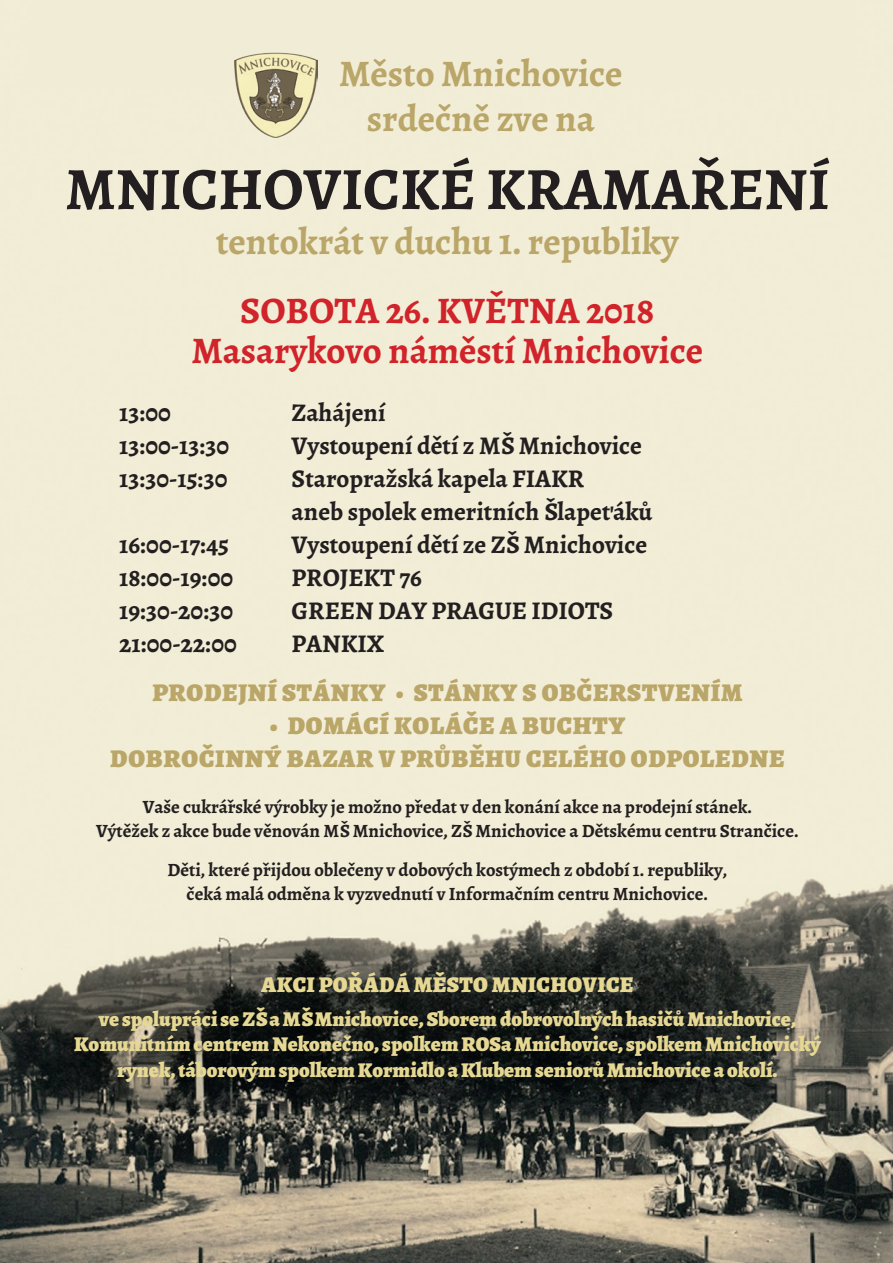
<style>
.page{position:relative;width:893px;height:1263px;background:#fff}
.page>*{position:absolute;margin:0;border:0;box-sizing:border-box;transform-origin:0 0}
.t1{font:700 60px "Alegreya";color:#231f20}
.t2{font:700 37.5px "Alegreya";color:#b9a668}
.t3{font:700 37.5px "Alegreya";color:#d1232a}
.t4{font:700 25.5px "Alegreya";color:#231f20}
.t5{font:900 25.5px "Alegreya";letter-spacing:.03em;color:#b9a668}
.t6{font:900 22.5px "Alegreya";letter-spacing:.015em;color:#e6d892}
.t7{font:900 21px/25.5px "Alegreya";color:#e6d892;text-align:center}
.t8{font:700 18.75px "Alegreya";color:#231f20}
</style>
<div class="page">
<img style="left:0;top:0;width:893px;height:1263px">
<img style="left:235px;top:53px;width:82px;height:84px">
<p class="t2" style="left:339px;top:49px;width:285px">Město Mnichovice</p>
<p class="t2" style="left:367px;top:94px;width:229px">srdečně zve na</p>
<p class="t1" style="left:65px;top:150px;width:766px">MNICHOVICKÉ KRAMAŘENÍ</p>
<p class="t2" style="left:216px;top:217px;width:464px">tentokrát v duchu 1. republiky</p>
<p class="t3" style="left:240px;top:286px;width:416px">SOBOTA 26. KVĚTNA 2018</p>
<p class="t3" style="left:191px;top:327px;width:513px">Masarykovo náměstí Mnichovice</p>
<p class="t4" style="left:119px;top:396px;width:53px">13:00</p>
<p class="t4" style="left:292px;top:396px;width:95px">Zahájení</p>
<p class="t4" style="left:119px;top:429px;width:112px">13:00-13:30</p>
<p class="t4" style="left:292px;top:429px;width:352px">Vystoupení dětí z MŠ Mnichovice</p>
<p class="t4" style="left:119px;top:462px;width:110px">13:30-15:30</p>
<p class="t4" style="left:292px;top:462px;width:294px">Staropražská kapela FIAKR</p>
<p class="t4" style="left:292px;top:495px;width:362px">aneb spolek emeritních Šlapeťáků</p>
<p class="t4" style="left:119px;top:528px;width:112px">16:00-17:45</p>
<p class="t4" style="left:292px;top:528px;width:357px">Vystoupení dětí ze ZŠ Mnichovice</p>
<p class="t4" style="left:119px;top:561px;width:116px">18:00-19:00</p>
<p class="t4" style="left:292px;top:561px;width:132px">PROJEKT 76</p>
<p class="t4" style="left:119px;top:594px;width:116px">19:30-20:30</p>
<p class="t4" style="left:292px;top:594px;width:323px">GREEN DAY PRAGUE IDIOTS</p>
<p class="t4" style="left:119px;top:627px;width:119px">21:00-22:00</p>
<p class="t4" style="left:292px;top:627px;width:94px">PANKIX</p>
<p class="t5" style="left:152px;top:675px;width:591px">PRODEJNÍ STÁNKY • STÁNKY S OBČERSTVENÍM</p>
<p class="t5" style="left:269px;top:708px;width:357px">• DOMÁCÍ KOLÁČE A BUCHTY</p>
<p class="t5" style="left:110px;top:741px;width:676px">DOBROČINNÝ BAZAR V PRŮBĚHU CELÉHO ODPOLEDNE</p>
<p class="t8" style="left:143px;top:795px;width:611px">Vaše cukrářské výrobky je možno předat v den konání akce na prodejní stánek.</p>
<p class="t8" style="left:96px;top:819px;width:704px">Výtěžek z akce bude věnován MŠ Mnichovice, ZŠ Mnichovice a Dětskému centru Strančice.</p>
<p class="t8" style="left:167px;top:858px;width:561px">Děti, které přijdou oblečeny v dobových kostýmech z období 1. republiky,</p>
<p class="t8" style="left:187px;top:882px;width:523px">čeká malá odměna k vyzvednutí v Informačním centru Mnichovice.</p>
<p class="t6" style="left:261px;top:969px;width:374px">AKCI POŘÁDÁ MĚSTO MNICHOVICE</p>
<p class="t7" style="left:99px;top:1006px;width:699px">ve spolupráci se ZŠ a MŠ Mnichovice, Sborem dobrovolných hasičů Mnichovice,</p>
<p class="t7" style="left:74px;top:1031px;width:748px">Komunitním centrem Nekonečno, spolkem ROSa Mnichovice, spolkem Mnichovický rynek, táborovým spolkem Kormidlo a Klubem seniorů Mnichovice a okolí.</p>
</div>
